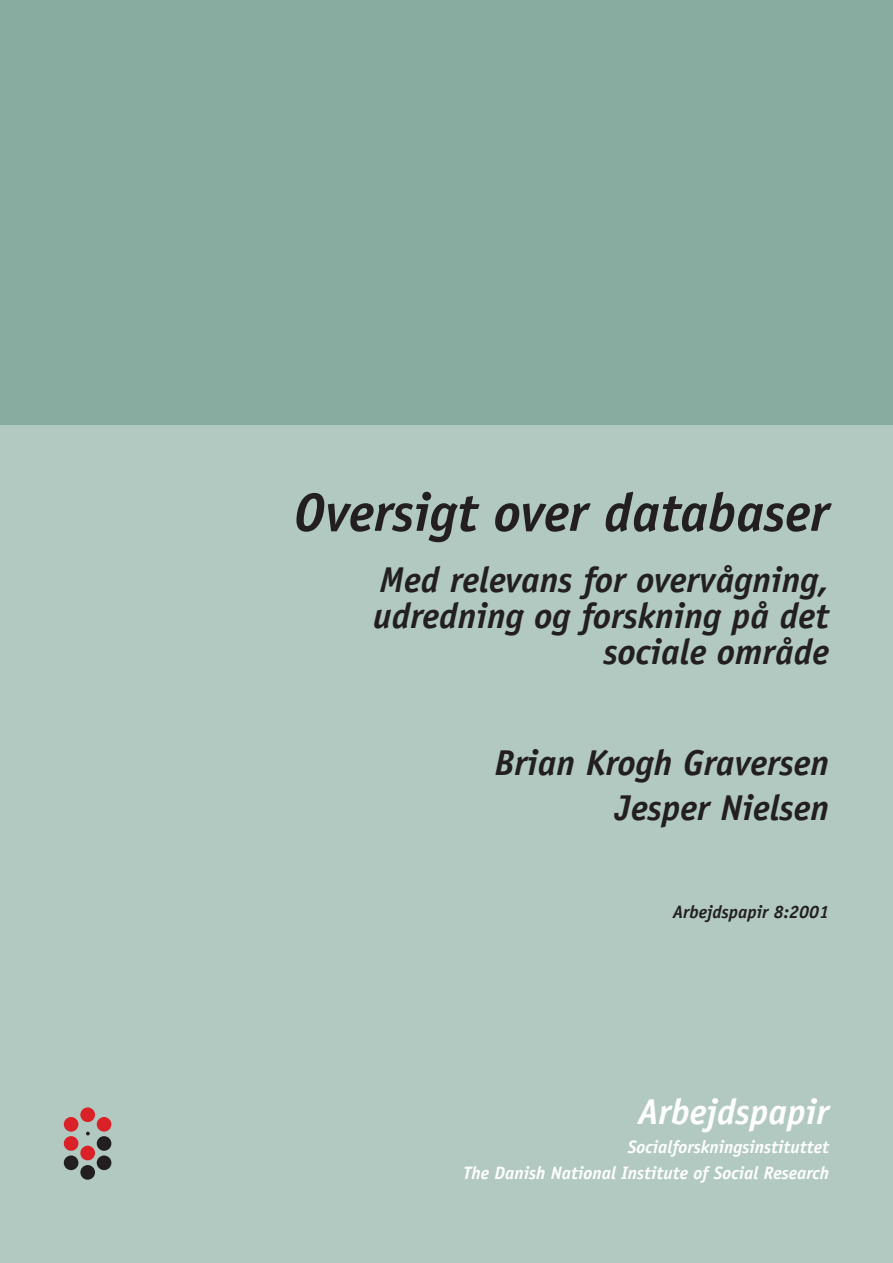
<style>
.page{position:relative;width:893px;height:1263px;background:#fff}
.page>*{position:absolute;margin:0;border:0;box-sizing:border-box;transform-origin:0 0}
.t1{font:italic 700 54px "Officina Sans";color:#231f20}
.t2{font:italic 700 36px/36px "Officina Sans";color:#231f20;text-align:right}
.t3{font:italic 700 36px "Officina Sans";color:#fff}
.t4{font:italic 700 18px/25.5px "Officina Sans";color:#fff;text-align:right}
.t5{font:italic 700 18px "Officina Sans";color:#231f20}
</style>
<div class="page">
<div style="left:0;top:0;width:893px;height:425px;background:#89aca0"></div>
<div style="left:0;top:425px;width:893px;height:838px;background:#b1c9c1"></div>
<div style="left:80px;top:1107px;width:15px;height:15px;background:#da2128;border-radius:50%"></div>
<div style="left:64px;top:1117px;width:14px;height:15px;background:#da2128;border-radius:50%"></div>
<div style="left:64px;top:1136px;width:14px;height:15px;background:#da2128;border-radius:50%"></div>
<div style="left:64px;top:1155px;width:14px;height:15px;background:#231f20;border-radius:50%"></div>
<div style="left:80px;top:1146px;width:15px;height:14px;background:#da2128;border-radius:50%"></div>
<div style="left:80px;top:1165px;width:15px;height:15px;background:#231f20;border-radius:50%"></div>
<div style="left:97px;top:1117px;width:14px;height:15px;background:#da2128;border-radius:50%"></div>
<div style="left:97px;top:1136px;width:14px;height:15px;background:#231f20;border-radius:50%"></div>
<div style="left:97px;top:1155px;width:14px;height:15px;background:#231f20;border-radius:50%"></div>
<svg style="left:86px;top:1132px;width:4px;height:3px"></svg>
<p class="t1" style="left:294px;top:481px;width:537px">Oversigt over databaser</p>
<p class="t2" style="left:373px;top:562px;width:458px">Med relevans for overvågning, udredning og forskning på det sociale område</p>
<p class="t2" style="left:494px;top:740px;width:336px;line-height:45px">Brian Krogh Graversen<br>Jesper Nielsen</p>
<p class="t5" style="left:673px;top:901px;width:158px">Arbejdspapir 8:2001</p>
<p class="t3" style="left:638px;top:1090px;width:193px">Arbejdspapir</p>
<p class="t4" style="left:463px;top:1134px;width:368px">Socialforskningsinstituttet<br>The Danish National Institute of Social Research</p>
</div>
